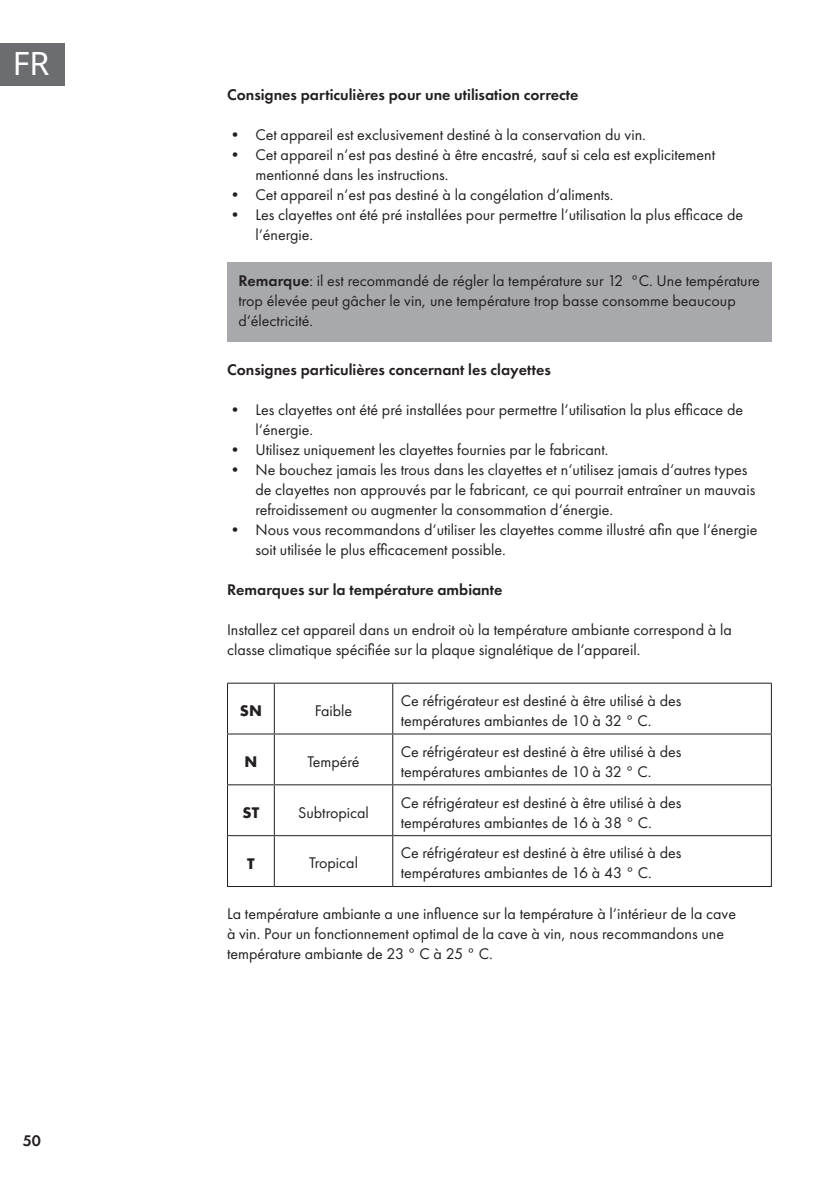
<style>
.page{position:relative;width:840px;height:1191px;background:#fff}
.page>*{position:absolute;margin:0;border:0;box-sizing:border-box;transform-origin:0 0}
.t1{font:32px "Noto Sans";color:#fff}
.t2{font:16px/20px "Futura PTW08";color:#231f20}
.t3{font:600 16px "Futura PTW08";color:#231f20}
.t4{font:700 16px "Futura PTW08";color:#231f20}
.s1{font-weight:600}
</style>
<div class="page">
<div style="left:0;top:43px;width:65px;height:42px;background:#6c6d70"></div>
<div style="left:227px;top:262px;width:544px;height:79px;background:#a8a9ad"></div>
<hr style="left:227px;top:682px;width:47px;height:1px;background:#231f20">
<hr style="left:227px;top:683px;width:1px;height:50px;background:#231f20">
<hr style="left:274px;top:682px;width:118px;height:1px;background:#231f20">
<hr style="left:274px;top:683px;width:1px;height:50px;background:#231f20">
<hr style="left:392px;top:682px;width:379px;height:1px;background:#231f20">
<hr style="left:392px;top:683px;width:1px;height:50px;background:#231f20">
<hr style="left:770px;top:683px;width:1px;height:50px;background:#231f20">
<hr style="left:227px;top:733px;width:47px;height:1px;background:#231f20">
<hr style="left:227px;top:734px;width:1px;height:50px;background:#231f20">
<hr style="left:274px;top:733px;width:118px;height:1px;background:#231f20">
<hr style="left:274px;top:734px;width:1px;height:50px;background:#231f20">
<hr style="left:392px;top:733px;width:379px;height:1px;background:#231f20">
<hr style="left:392px;top:734px;width:1px;height:50px;background:#231f20">
<hr style="left:770px;top:734px;width:1px;height:50px;background:#231f20">
<hr style="left:227px;top:784px;width:47px;height:1px;background:#231f20">
<hr style="left:227px;top:785px;width:1px;height:50px;background:#231f20">
<hr style="left:274px;top:784px;width:118px;height:1px;background:#231f20">
<hr style="left:274px;top:785px;width:1px;height:50px;background:#231f20">
<hr style="left:392px;top:784px;width:379px;height:1px;background:#231f20">
<hr style="left:392px;top:785px;width:1px;height:50px;background:#231f20">
<hr style="left:770px;top:785px;width:1px;height:50px;background:#231f20">
<hr style="left:227px;top:835px;width:47px;height:1px;background:#231f20">
<hr style="left:227px;top:836px;width:1px;height:50px;background:#231f20">
<hr style="left:274px;top:835px;width:118px;height:1px;background:#231f20">
<hr style="left:274px;top:836px;width:1px;height:50px;background:#231f20">
<hr style="left:392px;top:835px;width:379px;height:1px;background:#231f20">
<hr style="left:392px;top:836px;width:1px;height:50px;background:#231f20">
<hr style="left:770px;top:836px;width:1px;height:50px;background:#231f20">
<hr style="left:227px;top:886px;width:47px;height:1px;background:#231f20">
<hr style="left:274px;top:886px;width:118px;height:1px;background:#231f20">
<hr style="left:392px;top:886px;width:379px;height:1px;background:#231f20">
<h1 class="t1" style="left:13px;top:42px;width:38px">FR</h1>
<p class="t3" style="left:23px;top:1130px;width:20px">50</p>
<p class="t3" style="left:227px;top:85px;width:353px">Consignes particulières pour une utilisation correcte</p>
<p class="t2" style="left:227px;top:125px;width:420px">• Cet appareil est exclusivement destiné à la conservation du vin.</p>
<p class="t2" style="left:255px;top:145px;width:461px;text-indent:-28px">• Cet appareil n‘est pas destiné à être encastré, sauf si cela est explicitement mentionné dans les instructions.</p>
<p class="t2" style="left:227px;top:185px;width:388px">• Cet appareil n‘est pas destiné à la congélation d‘aliments.</p>
<p class="t2" style="left:255px;top:205px;width:489px;text-indent:-28px">• Les clayettes ont été pré installées pour permettre l‘utilisation la plus efficace de l‘énergie.</p>
<p class="t2" style="left:238px;top:271px;width:522px"><span class="s1">Remarque</span>: il est recommandé de régler la température sur 12 °C. Une température trop élevée peut gâcher le vin, une température trop basse consomme beaucoup d‘électricité.</p>
<p class="t3" style="left:227px;top:359px;width:325px">Consignes particulières concernant les clayettes</p>
<p class="t2" style="left:255px;top:399px;width:489px;text-indent:-28px">• Les clayettes ont été pré installées pour permettre l‘utilisation la plus efficace de l‘énergie.</p>
<p class="t2" style="left:227px;top:439px;width:383px">• Utilisez uniquement les clayettes fournies par le fabricant.</p>
<p class="t2" style="left:255px;top:459px;width:501px;text-indent:-28px">• Ne bouchez jamais les trous dans les clayettes et n‘utilisez jamais d‘autres types de clayettes non approuvés par le fabricant, ce qui pourrait entraîner un mauvais refroidissement ou augmenter la consommation d‘énergie.</p>
<p class="t2" style="left:255px;top:519px;width:503px;text-indent:-28px">• Nous vous recommandons d‘utiliser les clayettes comme illustré afin que l‘énergie soit utilisée le plus efficacement possible.</p>
<p class="t3" style="left:227px;top:579px;width:277px">Remarques sur la température ambiante</p>
<p class="t2" style="left:227px;top:619px;width:506px">Installez cet appareil dans un endroit où la température ambiante correspond à la classe climatique spécifiée sur la plaque signalétique de l‘appareil.</p>
<p class="t4" style="left:240px;top:700px;width:24px">SN</p>
<p class="t2" style="left:314px;top:700px;width:39px">Faible</p>
<p class="t2" style="left:400px;top:690px;width:282px">Ce réfrigérateur est destiné à être utilisé à des températures ambiantes de 10 à 32 ° C.</p>
<p class="t4" style="left:244px;top:751px;width:14px">N</p>
<p class="t2" style="left:307px;top:751px;width:54px">Tempéré</p>
<p class="t2" style="left:400px;top:741px;width:282px">Ce réfrigérateur est destiné à être utilisé à des températures ambiantes de 10 à 32 ° C.</p>
<p class="t4" style="left:242px;top:802px;width:18px">ST</p>
<p class="t2" style="left:298px;top:802px;width:72px">Subtropical</p>
<p class="t2" style="left:400px;top:792px;width:282px">Ce réfrigérateur est destiné à être utilisé à des températures ambiantes de 16 à 38 ° C.</p>
<p class="t4" style="left:247px;top:853px;width:9px">T</p>
<p class="t2" style="left:309px;top:853px;width:50px">Tropical</p>
<p class="t2" style="left:400px;top:843px;width:282px">Ce réfrigérateur est destiné à être utilisé à des températures ambiantes de 16 à 43 ° C.</p>
<p class="t2" style="left:227px;top:903px;width:510px">La température ambiante a une influence sur la température à l‘intérieur de la cave à vin. Pour un fonctionnement optimal de la cave à vin, nous recommandons une température ambiante de 23 ° C à 25 ° C.</p>
</div>
